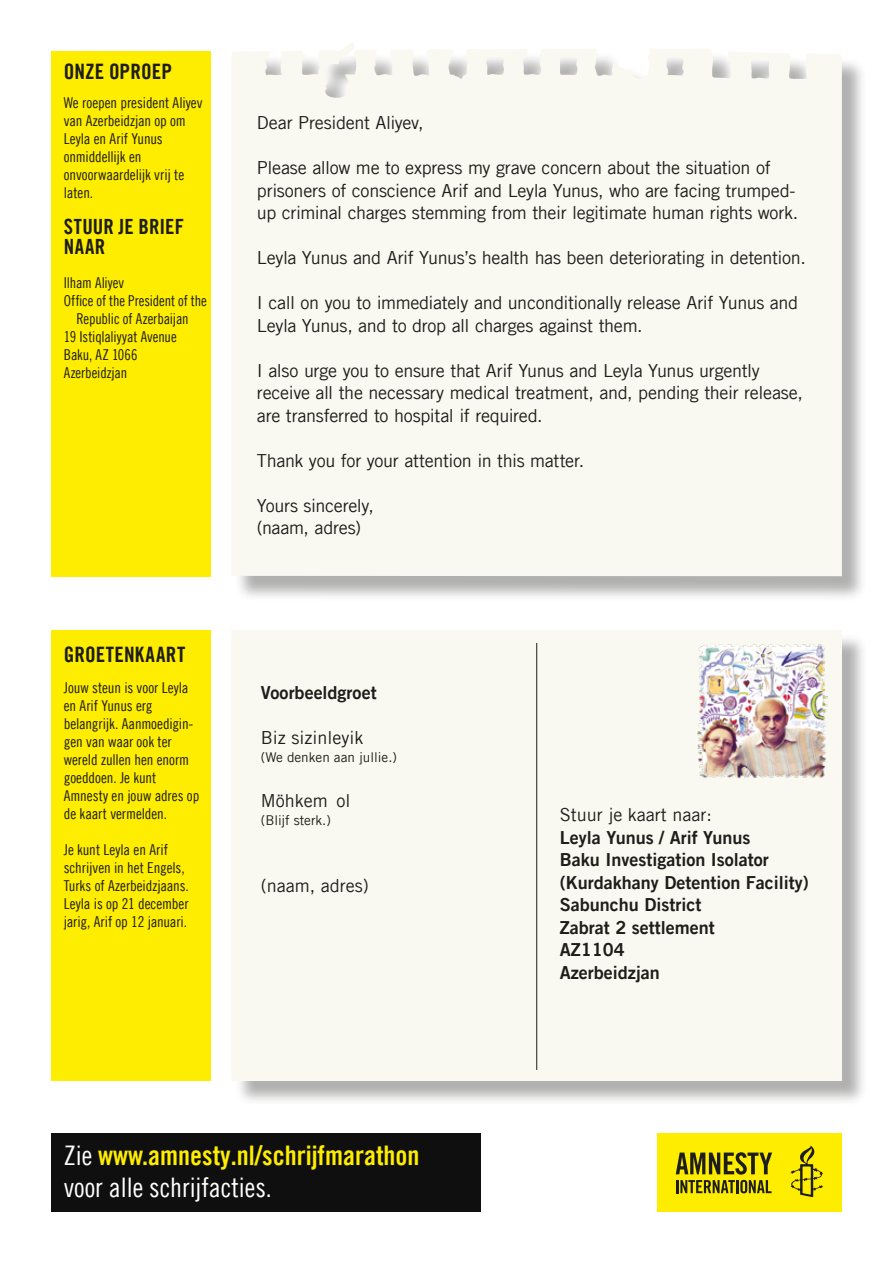
<style>
.page{position:relative;width:893px;height:1263px;background:#fff}
.page>*{position:absolute;margin:0;border:0;box-sizing:border-box;transform-origin:0 0}
.t1{font:27px "Amnesty Trade Gothic Bd Cn 20";color:#ffed00}
.t2{font:27px "Amnesty Trade Gothic Cn 18";color:#fff}
.t3{font:21.3px "Amnesty Trade Gothic Bd Cn 20";letter-spacing:.005em;color:#1d1d1b}
.t4{font:21px/20.2px "Amnesty Trade Gothic Bd Cn 20";letter-spacing:.005em;color:#1d1d1b}
.t5{font:18px/22.5px "Amnesty Trade Gothic";letter-spacing:-.02em;color:#1d1d1b}
.t6{font:18px/22.5px "Amnesty Trade Gothic Bd 2";color:#1d1d1b}
.t7{font:18px "Amnesty Trade Gothic";color:#1d1d1b}
.t8{font:15px/18px "Amnesty Trade Gothic Cn 18";letter-spacing:-.005em;color:#1d1d1b}
.t9{font:13.5px "Amnesty Trade Gothic";color:#1d1d1b}
.s1{font-family:"Amnesty Trade Gothic Cn 18";color:#fff}
</style>
<div class="page">
<div style="left:235px;top:46px;width:632px;height:556px;background:#1d1d1b;opacity:.35"></div>
<div style="left:232px;top:43px;width:610px;height:533px;background:#f9f8f1"></div>
<div style="left:234px;top:633px;width:633px;height:473px;background:#1d1d1b;opacity:.35"></div>
<div style="left:231px;top:630px;width:611px;height:450px;background:#f9f8f1"></div>
<div style="left:51px;top:51px;width:159px;height:525px;background:#ffed00"></div>
<div style="left:51px;top:630px;width:159px;height:450px;background:#ffed00"></div>
<img style="left:697px;top:644px;width:131px;height:135px">
<div style="left:657px;top:1134px;width:185px;height:78px;background:#ffed00"></div>
<svg style="left:790px;top:1145px;width:33px;height:52px"></svg>
<svg style="left:676px;top:1152px;width:96px;height:41px"></svg>
<div style="left:51px;top:1134px;width:429px;height:78px;background:#0e0f0e"></div>
<hr style="left:536px;top:643px;width:1px;height:427px;background:#1d1d1b">
<p class="t3" style="left:64px;top:59px;width:110px">ONZE OPROEP</p>
<p class="t8" style="left:64px;top:93px;width:140px">We roepen president Aliyev van Azerbeidzjan op om<br>Leyla en Arif Yunus onmiddellijk en onvoorwaardelijk vrij te laten.</p>
<p class="t4" style="left:64px;top:216px;width:122px">STUUR JE BRIEF<br>NAAR</p>
<p class="t8" style="left:64px;top:273px;width:62px">Ilham Aliyev</p>
<p class="t8" style="left:64px;top:291px;width:145px">Office of the President of the</p>
<p class="t8" style="left:77px;top:309px;width:114px">Republic of Azerbaijan</p>
<p class="t8" style="left:64px;top:327px;width:114px">19 Istiqlaliyyat Avenue</p>
<p class="t8" style="left:64px;top:345px;width:75px">Baku, AZ 1066</p>
<p class="t8" style="left:64px;top:363px;width:65px">Azerbeidzjan</p>
<p class="t3" style="left:64px;top:641px;width:123px">GROETENKAART</p>
<p class="t8" style="left:64px;top:678px;width:137px">Jouw steun is voor Leyla en Arif Yunus erg belangrijk. Aanmoedigin&shy;gen van waar ook ter wereld zullen hen enorm goeddoen. Je kunt<br>Amnesty en jouw adres op de kaart vermelden.</p>
<p class="t8" style="left:64px;top:840px;width:126px">Je kunt Leyla en Arif schrijven in het Engels,<br>Turks of Azerbeidzjaans.<br>Leyla is op 21 december jarig, Arif op 12 januari.</p>
<p class="t5" style="left:257px;top:112px;width:168px">Dear President Aliyev,</p>
<p class="t5" style="left:257px;top:157px;width:543px">Please allow me to express my grave concern about the situation of prisoners of conscience Arif and Leyla Yunus, who are facing trumped&shy;up criminal charges stemming from their legitimate human rights work.</p>
<p class="t5" style="left:257px;top:247px;width:550px">Leyla Yunus and Arif Yunus’s health has been deteriorating in detention.</p>
<p class="t5" style="left:257px;top:292px;width:543px">I call on you to immediately and unconditionally release Arif Yunus and<br>Leyla Yunus, and to drop all charges against them.</p>
<p class="t5" style="left:257px;top:359px;width:547px">I also urge you to ensure that Arif Yunus and Leyla Yunus urgently receive all the necessary medical treatment, and, pending their release, are transferred to hospital if required.</p>
<p class="t5" style="left:257px;top:449px;width:329px">Thank you for your attention in this matter.</p>
<p class="t5" style="left:257px;top:494px;width:118px">Yours sincerely, (naam, adres)</p>
<p class="t6" style="left:261px;top:681px;width:117px">Voorbeeldgroet</p>
<p class="t7" style="left:261px;top:726px;width:104px">Biz sizinleyik</p>
<p class="t9" style="left:261px;top:749px;width:137px">(We denken aan jullie.)</p>
<p class="t7" style="left:261px;top:789px;width:91px">Möhkem ol</p>
<p class="t9" style="left:261px;top:812px;width:71px">(Blijf sterk.)</p>
<p class="t7" style="left:261px;top:875px;width:109px">(naam, adres)</p>
<p class="t7" style="left:560px;top:804px;width:153px">Stuur je kaart naar:</p>
<p class="t6" style="left:560px;top:825px;width:251px">Leyla Yunus / Arif Yunus<br>Baku Investigation Isolator (Kurdakhany Detention Facility)<br>Sabunchu District<br>Zabrat 2 settlement<br>AZ1104<br>Azerbeidzjan</p>
<h1 class="t1" style="left:64px;top:1139px;width:357px"><span class="s1">Zie</span> www.amnesty.nl/schrijfmarathon</h1>
<h1 class="t2" style="left:64px;top:1171px;width:210px">voor alle schrijfacties.</h1>
</div>
